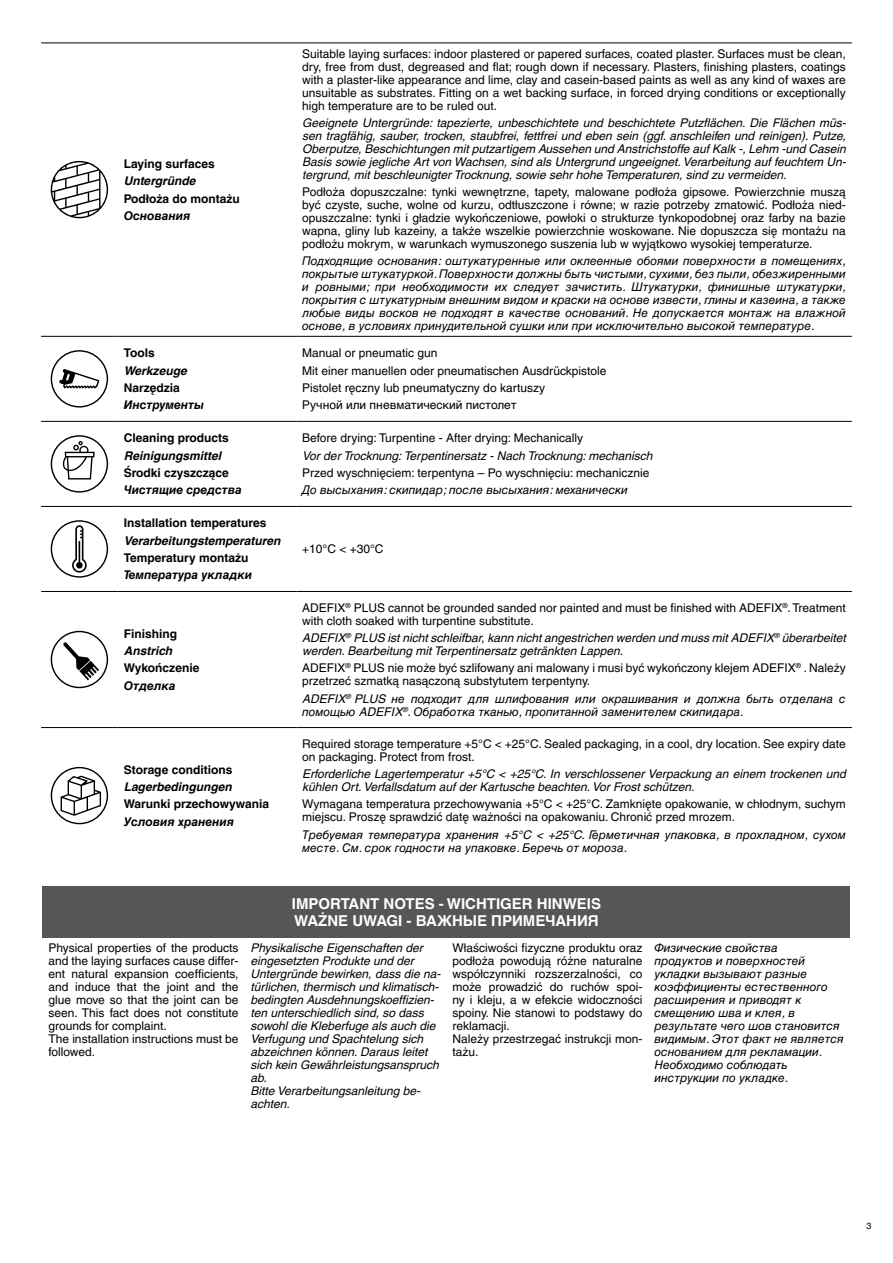
<style>
.page{position:relative;width:893px;height:1263px;background:#fff}
.page>*{position:absolute;margin:0;border:0;box-sizing:border-box;transform-origin:0 0}
.t1{font:700 15px/16.2px "Helvetica LT Pro";color:#fff}
.t2{font:italic 12px/12.9px "Helvetica LT Pro";color:#000}
.t3{font:12px/12.9px "Helvetica LT Pro";color:#000}
.t4{font:700 12px "Helvetica LT Pro";color:#000}
.t5{font:italic 700 12px "Helvetica LT Pro";color:#000}
.t6{font:9px "Helvetica LT Pro";color:#000}
</style>
<div class="page">
<hr style="left:41px;top:43px;width:77px;height:1px;background:#000">
<hr style="left:118px;top:43px;width:178px;height:1px;background:#000">
<hr style="left:296px;top:43px;width:556px;height:1px;background:#000">
<hr style="left:41px;top:336px;width:77px;height:1px;background:#000">
<hr style="left:296px;top:336px;width:556px;height:1px;background:#000">
<hr style="left:41px;top:727px;width:77px;height:1px;background:#000">
<hr style="left:118px;top:727px;width:178px;height:1px;background:#000">
<hr style="left:296px;top:727px;width:556px;height:1px;background:#000">
<hr style="left:41px;top:506px;width:77px;height:1px;background:#000">
<hr style="left:296px;top:506px;width:556px;height:1px;background:#000">
<hr style="left:41px;top:591px;width:77px;height:1px;background:#000">
<hr style="left:296px;top:591px;width:556px;height:1px;background:#000">
<hr style="left:118px;top:336px;width:178px;height:1px;background:#000">
<hr style="left:41px;top:421px;width:77px;height:1px;background:#000">
<hr style="left:118px;top:421px;width:178px;height:1px;background:#000">
<hr style="left:296px;top:421px;width:556px;height:1px;background:#000">
<hr style="left:118px;top:591px;width:178px;height:1px;background:#000">
<hr style="left:118px;top:506px;width:178px;height:1px;background:#000">
<svg style="left:51px;top:161px;width:57px;height:57px"></svg>
<svg style="left:51px;top:350px;width:57px;height:58px"></svg>
<svg style="left:51px;top:435px;width:57px;height:58px"></svg>
<svg style="left:51px;top:520px;width:57px;height:58px"></svg>
<svg style="left:51px;top:631px;width:57px;height:57px"></svg>
<svg style="left:51px;top:767px;width:57px;height:57px"></svg>
<div style="left:43px;top:887px;width:807px;height:51px;background:#565655"></div>
<p class="t4" style="left:124px;top:157px;width:93px">Laying surfaces</p>
<p class="t5" style="left:124px;top:174px;width:73px">Untergründe</p>
<p class="t4" style="left:124px;top:191px;width:118px">Podłoża do montażu</p>
<p class="t5" style="left:124px;top:208px;width:68px">Основания</p>
<p class="t4" style="left:124px;top:346px;width:33px">Tools</p>
<p class="t5" style="left:124px;top:363px;width:65px">Werkzeuge</p>
<p class="t4" style="left:124px;top:380px;width:58px">Narzędzia</p>
<p class="t5" style="left:124px;top:397px;width:82px">Инструменты</p>
<p class="t4" style="left:124px;top:431px;width:107px">Cleaning products</p>
<p class="t5" style="left:124px;top:448px;width:99px">Reinigungsmittel</p>
<p class="t4" style="left:124px;top:465px;width:107px">Środki czyszczące</p>
<p class="t5" style="left:124px;top:482px;width:120px">Чистящие средства</p>
<p class="t4" style="left:124px;top:516px;width:144px">Installation temperatures</p>
<p class="t5" style="left:124px;top:533px;width:158px">Verarbeitungstemperaturen</p>
<p class="t4" style="left:124px;top:550px;width:126px">Temperatury montażu</p>
<p class="t5" style="left:124px;top:567px;width:130px">Температура укладки</p>
<p class="t4" style="left:124px;top:626px;width:55px">Finishing</p>
<p class="t5" style="left:124px;top:644px;width:50px">Anstrich</p>
<p class="t4" style="left:124px;top:661px;width:77px">Wykończenie</p>
<p class="t5" style="left:124px;top:678px;width:53px">Отделка</p>
<p class="t4" style="left:124px;top:762px;width:110px">Storage conditions</p>
<p class="t5" style="left:124px;top:780px;width:110px">Lagerbedingungen</p>
<p class="t4" style="left:124px;top:797px;width:147px">Warunki przechowywania</p>
<p class="t5" style="left:124px;top:814px;width:112px">Условия хранения</p>
<p class="t3" style="left:302px;top:47px;width:545px;text-align:justify">Suitable laying surfaces: indoor plastered or papered surfaces, coated plaster. Surfaces must be clean, dry, free from dust, degreased and flat; rough down if necessary. Plasters, finishing plasters, coatings with a plaster-like appearance and lime, clay and casein-based paints as well as any kind of waxes are unsuitable as substrates. Fitting on a wet backing surface, in forced drying conditions or exceptionally high temperature are to be ruled out.</p>
<p class="t2" style="left:302px;top:116px;width:545px;text-align:justify">Geeignete Untergründe: tapezierte, unbeschichtete und beschichtete Putzflächen. Die Flächen müs&shy;sen tragfähig, sauber, trocken, staubfrei, fettfrei und eben sein (ggf. anschleifen und reinigen). Putze, Oberputze, Beschichtungen mit putzartigem Aussehen und Anstrichstoffe auf Kalk -, Lehm -und Casein Basis sowie jegliche Art von Wachsen, sind als Untergrund ungeeignet. Verarbeitung auf feuchtem Un&shy;tergrund, mit beschleunigter Trocknung, sowie sehr hohe Temperaturen, sind zu vermeiden.</p>
<p class="t3" style="left:302px;top:185px;width:545px;text-align:justify">Podłoża dopuszczalne: tynki wewnętrzne, tapety, malowane podłoża gipsowe. Powierzchnie muszą być czyste, suche, wolne od kurzu, odtłuszczone i równe; w razie potrzeby zmatowić. Podłoża nied&shy;opuszczalne: tynki i gładzie wykończeniowe, powłoki o strukturze tynkopodobnej oraz farby na bazie wapna, gliny lub kazeiny, a także wszelkie powierzchnie woskowane. Nie dopuszcza się montażu na podłożu mokrym, w warunkach wymuszonego suszenia lub w wyjątkowo wysokiej temperaturze.</p>
<p class="t2" style="left:302px;top:254px;width:545px;text-align:justify">Подходящие основания: оштукатуренные или оклеенные обоями поверхности в помещениях, покрытые штукатуркой. Поверхности должны быть чистыми, сухими, без пыли, обезжиренными и ровными; при необходимости их следует зачистить. Штукатурки, финишные штукатурки, покрытия с штукатурным внешним видом и краски на основе извести, глины и казеина, а также любые виды восков не подходят в качестве оснований. Не допускается монтаж на влажной основе, в условиях принудительной сушки или при исключительно высокой температуре.</p>
<p class="t3" style="left:302px;top:344px;width:306px;line-height:17.2px">Manual or pneumatic gun<br>Mit einer manuellen oder pneumatischen Ausdrückpistole Pistolet ręczny lub pneumatyczny do kartuszy<br>Ручной или пневматический пистолет</p>
<p class="t3" style="left:302px;top:432px;width:282px">Before drying: Turpentine - After drying: Mechanically</p>
<p class="t2" style="left:302px;top:449px;width:352px">Vor der Trocknung: Terpentinersatz - Nach Trocknung: mechanisch</p>
<p class="t3" style="left:302px;top:466px;width:349px">Przed wyschnięciem: terpentyna – Po wyschnięciu: mechanicznie</p>
<p class="t2" style="left:302px;top:483px;width:327px">До высыхания: скипидар; после высыхания: механически</p>
<p class="t3" style="left:302px;top:542px;width:83px">+10°C &lt; +30°C</p>
<p class="t3" style="left:302px;top:601px;width:545px">ADEFIX<sup>®</sup> PLUS cannot be grounded sanded nor painted and must be finished with ADEFIX<sup>®</sup>. Treatment with cloth soaked with turpentine substitute.</p>
<p class="t2" style="left:302px;top:632px;width:545px">ADEFIX<sup>®</sup> PLUS ist nicht schleifbar, kann nicht angestrichen werden und muss mit ADEFIX<sup>®</sup> überarbeitet werden. Bearbeitung mit Terpentinersatz getränkten Lappen.</p>
<p class="t3" style="left:302px;top:662px;width:545px">ADEFIX<sup>®</sup> PLUS nie może być szlifowany ani malowany i musi być wykończony klejem ADEFIX<sup>®</sup> . Należy przetrzeć szmatką nasączoną substytutem terpentyny.</p>
<p class="t2" style="left:302px;top:692px;width:545px">ADEFIX<sup>®</sup> PLUS не подходит для шлифования или окрашивания и должна быть отделана с помощью ADEFIX<sup>®</sup>. Обработка тканью, пропитанной заменителем скипидара.</p>
<p class="t3" style="left:302px;top:737px;width:545px">Required storage temperature +5°C &lt; +25°C. Sealed packaging, in a cool, dry location. See expiry date on packaging. Protect from frost.</p>
<p class="t2" style="left:302px;top:768px;width:545px">Erforderliche Lagertemperatur +5°C &lt; +25°C. In verschlossener Verpackung an einem trockenen und kühlen Ort. Verfallsdatum auf der Kartusche beachten. Vor Frost schützen.</p>
<p class="t3" style="left:302px;top:798px;width:545px">Wymagana temperatura przechowywania +5°C &lt; +25°C. Zamknięte opakowanie, w chłodnym, suchym miejscu. Proszę sprawdzić datę ważności na opakowaniu. Chronić przed mrozem.</p>
<p class="t2" style="left:302px;top:828px;width:545px">Требуемая температура хранения +5°C &lt; +25°C. Герметичная упаковка, в прохладном, сухом месте. См. срок годности на упаковке. Беречь от мороза.</p>
<p class="t1" style="left:292px;top:896px;width:311px">IMPORTANT NOTES - WICHTIGER HINWEIS<br>WAŻNE UWAGI - ВАЖНЫЕ ПРИМЕЧАНИЯ</p>
<p class="t3" style="left:49px;top:941px;width:191px">Physical properties of the products and the laying surfaces cause differ&shy;ent natural expansion coefficients, and induce that the joint and the glue move so that the joint can be seen. This fact does not constitute grounds for complaint.<br>The installation instructions must be followed.</p>
<p class="t2" style="left:250px;top:941px;width:192px">Physikalische Eigenschaften der eingesetzten Produkte und der<br>Untergründe bewirken, dass die na&shy;türlichen, thermisch und klimatisch&shy;bedingten Ausdehnungskoeffizien&shy;ten unterschiedlich sind, so dass sowohl die Kleberfuge als auch die<br>Verfugung und Spachtelung sich abzeichnen können. Daraus leitet sich kein Gewährleistungsanspruch ab.<br>Bitte Verarbeitungsanleitung be&shy;achten.</p>
<p class="t3" style="left:452px;top:941px;width:191px">Właściwości fizyczne produktu oraz podłoża powodują różne naturalne współczynniki rozszerzalności, co może prowadzić do ruchów spoi&shy;ny i kleju, a w efekcie widoczności spoiny. Nie stanowi to podstawy do reklamacji.<br>Należy przestrzegać instrukcji mon&shy;tażu.</p>
<p class="t2" style="left:654px;top:941px;width:191px">Физические свойства<br>продуктов и поверхностей укладки вызывают разные коэффициенты естественного расширения и приводят к смещению шва и клея, в результате чего шов становится видимым. Этот факт не является основанием для рекламации.<br>Необходимо соблюдать инструкции по укладке.</p>
<p class="t6" style="left:866px;top:1221px;width:7px">3</p>
</div>
